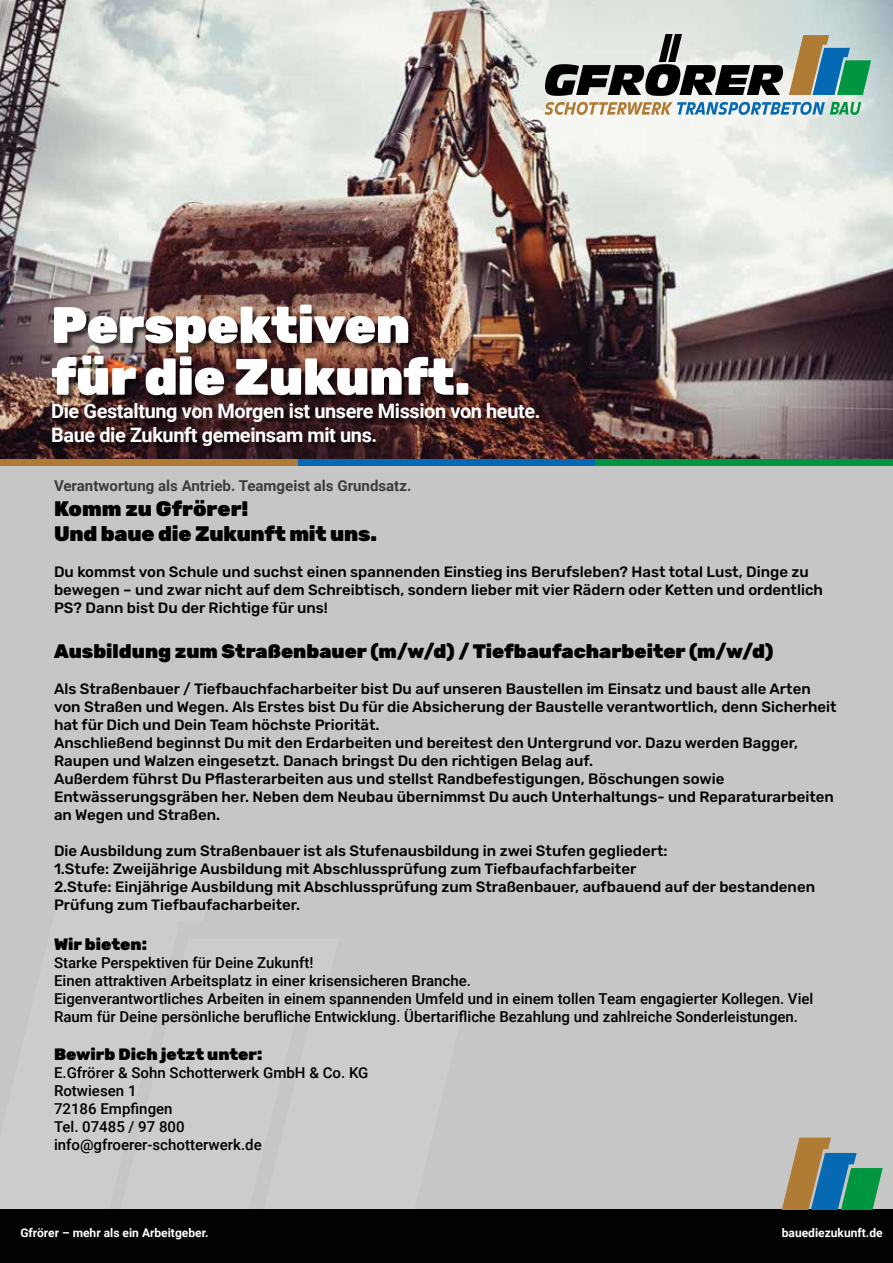
<style>
.page{position:relative;width:893px;height:1263px;background:#fff}
.page>*{position:absolute;margin:0;border:0;box-sizing:border-box;transform-origin:0 0}
.t1{font:900 51.15px/51.8px "Rubik";letter-spacing:-.01em;color:#fff}
.t2{font:900 21px/25.2px "Rubik";letter-spacing:-.01em;color:#000}
.t3{font:700 19.8px/23.9px "Roboto";letter-spacing:-.02em;color:#fff}
.t4{font:900 19.5px "Rubik";color:#000}
.t5{font:900 16.5px "Rubik";color:#000}
.t6{font:500 15px/18px "Rubik";color:#000}
.t7{font:500 15px/18px "Roboto";color:#000}
.t8{font:700 15px "Roboto";color:#3c3c3b}
.t9{font:700 12px "Roboto";color:#fff}
</style>
<div class="page">
<div style="left:0;top:465px;width:893px;height:744px;background:#c6c6c6"></div>
<img style="left:0;top:0;width:893px;height:459px">
<div style="left:0;top:865px;width:217px;height:344px;background:#ccc"></div>
<div style="left:120px;top:939px;width:219px;height:270px;background:#ccc"></div>
<div style="left:264px;top:1010px;width:199px;height:199px;background:#ccc"></div>
<div style="left:52px;top:306px;width:423px;height:97px;background:#000;opacity:.62"></div>
<div style="left:53px;top:404px;width:493px;height:50px;background:#000;opacity:.62"></div>
<div style="left:0;top:1209px;width:893px;height:54px;background:#010202"></div>
<svg style="left:545px;top:102px;width:316px;height:13px"></svg>
<svg style="left:545px;top:34px;width:238px;height:62px;background:#8d908c"></svg>
<svg style="left:789px;top:35px;width:82px;height:60px;background:#739b88"></svg>
<div style="left:595px;top:459px;width:298px;height:6px;background:#009641"></div>
<div style="left:298px;top:459px;width:297px;height:6px;background:#0669b3"></div>
<div style="left:0;top:459px;width:298px;height:6px;background:#af7b35"></div>
<svg style="left:782px;top:1137px;width:101px;height:73px;background:#729482"></svg>
<h1 class="t1" style="left:51px;top:301px;width:421px">Perspektiven für die Zukunft.</h1>
<h3 class="t3" style="left:51px;top:398px;width:491px">Die Gestaltung von Morgen ist unsere Mission von heute.<br>Baue die Zukunft gemeinsam mit uns.</h3>
<p class="t8" style="left:54px;top:475px;width:359px">Verantwortung als Antrieb. Teamgeist als Grundsatz.</p>
<h2 class="t2" style="left:54px;top:497px;width:324px">Komm zu Gfrörer!<br>Und baue die Zukunft mit uns.</h2>
<p class="t6" style="left:54px;top:563px;width:771px">Du kommst von Schule und suchst einen spannenden Einstieg ins Berufsleben? Hast total Lust, Dinge zu bewegen – und zwar nicht auf dem Schreibtisch, sondern lieber mit vier Rädern oder Ketten und ordentlich<br>PS? Dann bist Du der Richtige für uns!</p>
<h3 class="t4" style="left:54px;top:640px;width:721px">Ausbildung zum Straßenbauer (m/w/d) / Tiefbaufacharbeiter (m/w/d)</h3>
<p class="t6" style="left:54px;top:680px;width:784px">Als Straßenbauer / Tiefbauchfacharbeiter bist Du auf unseren Baustellen im Einsatz und baust alle Arten von Straßen und Wegen. Als Erstes bist Du für die Absicherung der Baustelle verantwortlich, denn Sicherheit hat für Dich und Dein Team höchste Priorität.<br>Anschließend beginnst Du mit den Erdarbeiten und bereitest den Untergrund vor. Dazu werden Bagger, Raupen und Walzen eingesetzt. Danach bringst Du den richtigen Belag auf.<br>Außerdem führst Du Pflasterarbeiten aus und stellst Randbefestigungen, Böschungen sowie Entwässerungsgräben her. Neben dem Neubau übernimmst Du auch Unterhaltungs- und Reparaturarbeiten an Wegen und Straßen.</p>
<p class="t6" style="left:54px;top:842px;width:762px">Die Ausbildung zum Straßenbauer ist als Stufenausbildung in zwei Stufen gegliedert:<br>1.Stufe: Zweijährige Ausbildung mit Abschlussprüfung zum Tiefbaufachfarbeiter<br>2.Stufe: Einjährige Ausbildung mit Abschlussprüfung zum Straßenbauer, aufbauend auf der bestandenen Prüfung zum Tiefbaufacharbeiter.</p>
<p class="t5" style="left:54px;top:934px;width:95px">Wir bieten:</p>
<p class="t7" style="left:54px;top:953px;width:761px">Starke Perspektiven für Deine Zukunft!<br>Einen attraktiven Arbeitsplatz in einer krisensicheren Branche.<br>Eigenverantwortliches Arbeiten in einem spannenden Umfeld und in einem tollen Team engagierter Kollegen. Viel Raum für Deine persönliche berufliche Entwicklung. Übertarifliche Bezahlung und zahlreiche Sonderleistungen.</p>
<p class="t5" style="left:54px;top:1044px;width:210px">Bewirb Dich jetzt unter:</p>
<p class="t7" style="left:54px;top:1063px;width:316px">E.Gfrörer &amp; Sohn Schotterwerk GmbH &amp; Co. KG<br>Rotwiesen 1<br>72186 Empfingen<br>Tel. 07485 / 97 800 info@gfroerer-schotterwerk.de</p>
<p class="t9" style="left:20px;top:1224px;width:190px">Gfrörer – mehr als ein Arbeitgeber.</p>
<p class="t9" style="left:782px;top:1224px;width:102px">bauediezukunft.de</p>
</div>
